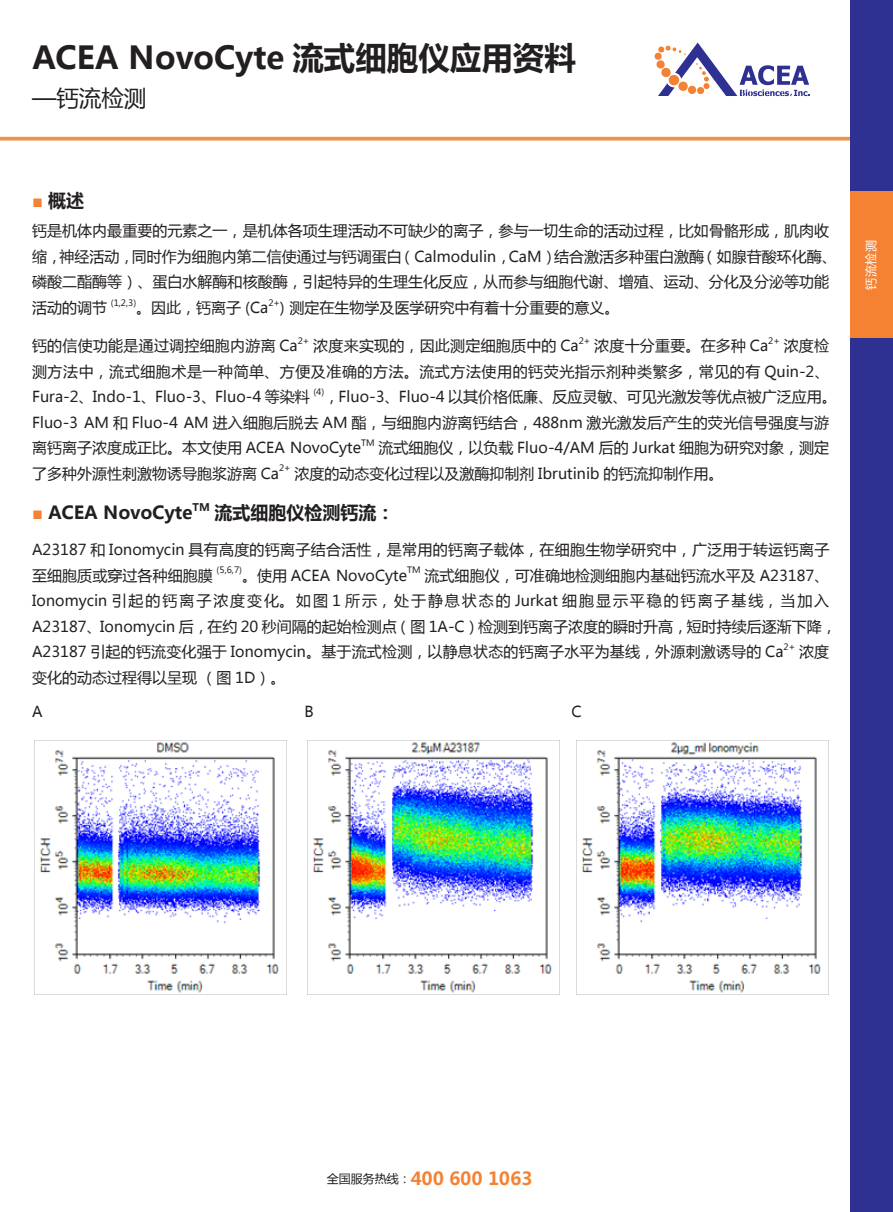
<style>
.page{position:relative;width:893px;height:1212px;background:#fff}
.page>*{position:absolute;margin:0;border:0;box-sizing:border-box;transform-origin:0 0}
.主题{font:700 31.5px "Microsoft Ya Hei";color:#231f20}
.主题-2{font:22.5px "Microsoft Ya Hei";color:#231f20}
.Tab_1{font:700 18px "Microsoft Ya Hei";color:#231f20}
.主题-3{font:700 18px "Microsoft Ya Hei";color:#f48232}
.t1{font:15px/25.5px "Microsoft Ya Hei";color:#231f20}
.t2{font:15px/25.5px "Microsoft Ya Hei";letter-spacing:.02em;color:#231f20}
.t3{font:12px "Microsoft Ya Hei";color:#fff}
.t4{font:700 10.5px "Microsoft Ya Hei";color:#231f20}
.t5{font:8.7px "Microsoft Ya Hei";color:#231f20}
.s1{color:#f48232}
.s2{font-weight:400;font-size:12px;color:#231f20}
</style>
<div class="page">
<svg style="left:655px;top:43px;width:155px;height:53px"></svg>
<svg style="left:0;top:137px;width:850px;height:4px;background:#eea062"></svg>
<div style="left:850px;top:0;width:43px;height:1212px;background:#2e3092"></div>
<div style="left:850px;top:192px;width:43px;height:146px;background:#f48232"></div>
<img style="left:34px;top:740px;width:253px;height:255px">
<img style="left:307px;top:740px;width:253px;height:255px">
<img style="left:576px;top:740px;width:253px;height:255px">
<p class="主题" style="left:32px;top:36px;width:545px">ACEA NovoCyte 流式细胞仪应用资料</p>
<p class="主题-2" style="left:32px;top:83px;width:116px">—钙流检测</p>
<p class="Tab_1" style="left:32px;top:188px;width:54px"><span class="s1">■</span> 概述</p>
<p class="t1" style="left:32px;top:218px;width:806px">钙是机体内最重要的元素之一，是机体各项生理活动不可缺少的离子，参与一切生命的活动过程，比如骨骼形成，肌肉收缩，神经活动，同时作为细胞内第二信使通过与钙调蛋白（Calmodulin，CaM）结合激活多种蛋白激酶（如腺苷酸环化酶、磷酸二酯酶等）、蛋白水解酶和核酸酶，引起特异的生理生化反应，从而参与细胞代谢、增殖、运动、分化及分泌等功能活动的调节</p>
<p class="t5" style="left:111px;top:296px;width:27px">(1,2,3)</p>
<p class="t1" style="left:136px;top:294px;width:134px">。因此，钙离子 (Ca</p>
<p class="t5" style="left:268px;top:296px;width:13px">2+</p>
<p class="t1" style="left:280px;top:294px;width:341px">) 测定在生物学及医学研究中有着十分重要的意义。</p>
<p class="t1" style="left:32px;top:332px;width:267px">钙的信使功能是通过调控细胞内游离 Ca</p>
<p class="t5" style="left:298px;top:335px;width:13px">2+</p>
<p class="t1" style="left:313px;top:332px;width:267px">浓度来实现的，因此测定细胞质中的 Ca</p>
<p class="t5" style="left:579px;top:335px;width:13px">2+</p>
<p class="t1" style="left:594px;top:332px;width:176px">浓度十分重要。在多种 Ca</p>
<p class="t5" style="left:768px;top:335px;width:13px">2+</p>
<p class="t1" style="left:32px;top:332px;width:799px;text-align:justify;text-indent:752px">浓度检测方法中，流式细胞术是一种简单、方便及准确的方法。流式方法使用的钙荧光指示剂种类繁多，常见的有 Quin-2、Fura-2、Indo-1、Fluo-3、Fluo-4 等染料</p>
<p class="t5" style="left:313px;top:386px;width:12px">(4)</p>
<p class="t1" style="left:32px;top:383px;width:806px;text-indent:292px">，Fluo-3、Fluo-4 以其价格低廉、反应灵敏、可见光激发等优点被广泛应用。<br>Fluo-3 AM 和 Fluo-4 AM 进入细胞后脱去 AM 酯，与细胞内游离钙结合，488nm 激光激发后产生的荧光信号强度与游离钙离子浓度成正比。本文使用 ACEA NovoCyte</p>
<p class="t5" style="left:361px;top:437px;width:15px">TM</p>
<p class="t1" style="left:379px;top:434px;width:452px">流式细胞仪，以负载 Fluo-4/AM 后的 Jurkat 细胞为研究对象，测定</p>
<p class="t1" style="left:32px;top:460px;width:249px">了多种外源性刺激物诱导胞浆游离 Ca</p>
<p class="t5" style="left:279px;top:462px;width:13px">2+</p>
<p class="t1" style="left:295px;top:460px;width:430px">浓度的动态变化过程以及激酶抑制剂 Ibrutinib 的钙流抑制作用。</p>
<p class="Tab_1" style="left:32px;top:500px;width:162px"><span class="s1">■</span> ACEA NovoCyte</p>
<p class="t4" style="left:193px;top:500px;width:19px">TM</p>
<p class="Tab_1" style="left:214px;top:500px;width:181px">流式细胞仪检测钙流：</p>
<p class="t2" style="left:32px;top:536px;width:799px">A23187 和 Ionomycin 具有高度的钙离子结合活性，是常用的钙离子载体，在细胞生物学研究中，广泛用于转运钙离子至细胞质或穿过各种细胞膜</p>
<p class="t5" style="left:217px;top:564px;width:27px">(5,6,7)</p>
<p class="t1" style="left:242px;top:562px;width:167px">。使用 ACEA NovoCyte</p>
<p class="t5" style="left:407px;top:564px;width:15px">TM</p>
<p class="t1" style="left:32px;top:562px;width:806px;text-indent:392px">流式细胞仪，可准确地检测细胞内基础钙流水平及 A23187、Ionomycin 引起的钙离子浓度变化。如图 1 所示，处于静息状态的 Jurkat 细胞显示平稳的钙离子基线，当加入A23187、Ionomycin 后，在约 20 秒间隔的起始检测点（图 1A-C）检测到钙离子浓度的瞬时升高，短时持续后逐渐下降，A23187 引起的钙流变化强于 Ionomycin。基于流式检测，以静息状态的钙离子水平为基线，外源刺激诱导的 Ca</p>
<p class="t5" style="left:784px;top:641px;width:13px">2+</p>
<p class="t1" style="left:799px;top:638px;width:32px">浓度</p>
<p class="t1" style="left:32px;top:664px;width:255px">变化的动态过程得以呈现 （图 1D）。</p>
<p class="t1" style="left:32px;top:698px;width:12px">A</p>
<p class="t1" style="left:305px;top:698px;width:11px">B</p>
<p class="t1" style="left:572px;top:698px;width:12px">C</p>
<p class="t3" style="left:863px;top:290px;width:51px;rotate:-90deg">钙流检测</p>
<p class="主题-3" style="left:327px;top:1166px;width:207px"><span class="s2">全国服务热线：</span>400 600 1063</p>
</div>
